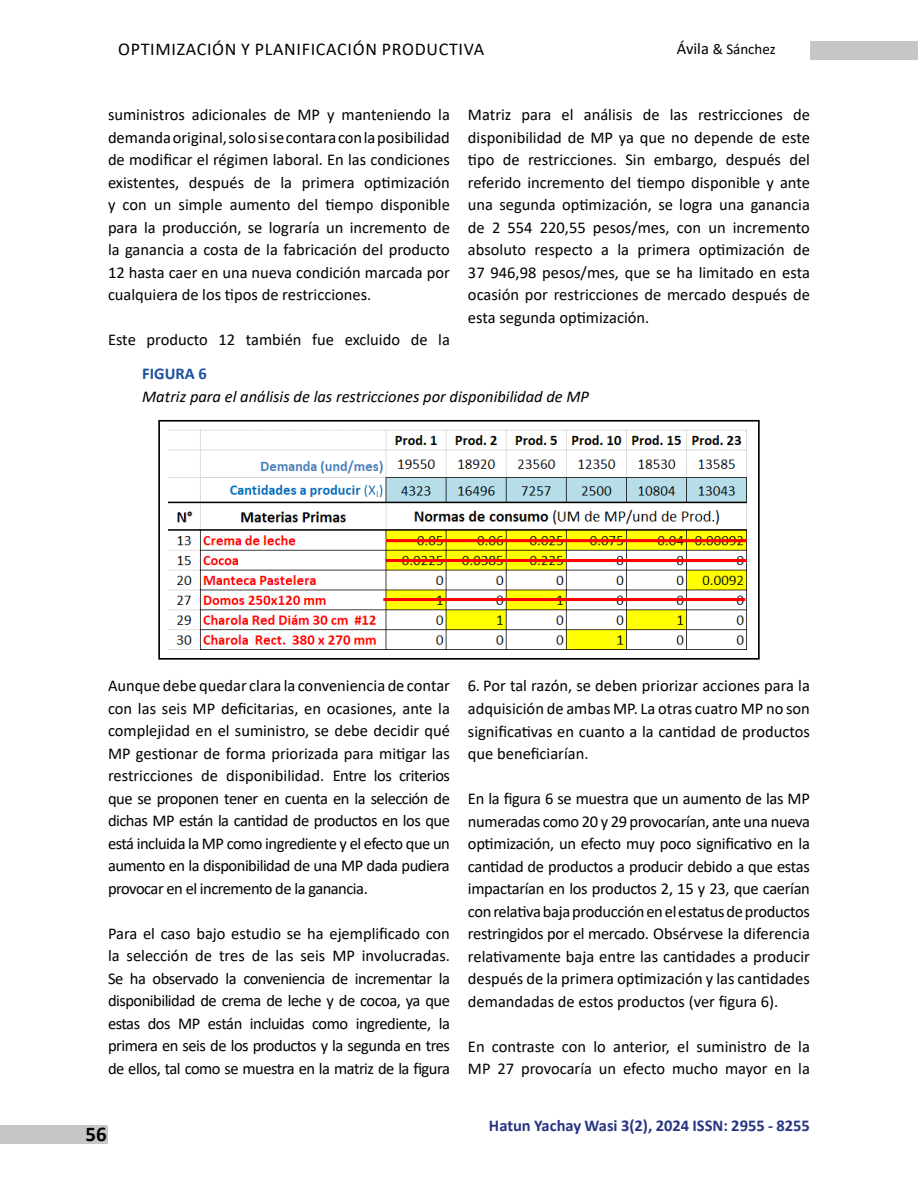
<style>
.page{position:relative;width:918px;height:1188px;background:#fff}
.page>*{position:absolute;margin:0;border:0;box-sizing:border-box;transform-origin:0 0}
.t1{font:700 21px "Calibri";color:#000}
.t2{font:18px "Calibri";letter-spacing:.04em;color:#000}
.t3{font:16.5px/22.5px "Calibri";color:#000;text-align:justify}
.t4{font:italic 16.5px "Calibri";color:#000}
.t5{font:700 16.5px "Calibri";color:#283583}
.t6{font:700 16.5px "Calibri";color:#19519f}
.t7{font:15px "Calibri";color:#000}
.s1{font-size:16.5px}
</style>
<div class="page">
<div style="left:0;top:1125px;width:108px;height:19px;background:#c6c6c6"></div>
<div style="left:810px;top:41px;width:108px;height:19px;background:#c6c6c6"></div>
<img style="left:168px;top:429px;width:579px;height:220px">
<div style="left:158px;top:420px;width:602px;height:240px;border:2px solid #000"></div>
<p class="t2" style="left:118px;top:36px;width:368px">OPTIMIZACIÓN Y PLANIFICACIÓN PRODUCTIVA</p>
<p class="t7" style="left:677px;top:38px;width:100px"><span class="s1">Ávila</span> &amp; Sánchez</p>
<p class="t3" style="left:108px;top:103px;width:344px">suministros adicionales de MP y manteniendo la demanda original, solo si se contara con la posibilidad de modificar el régimen laboral. En las condiciones existentes, después de la primera optimización y con un simple aumento del tiempo disponible para la producción, se lograría un incremento de la ganancia a costa de la fabricación del producto 12 hasta caer en una nueva condición marcada por cualquiera de los tipos de restricciones.</p>
<p class="t3" style="left:108px;top:328px;width:343px">Este producto 12 también fue excluido de la</p>
<p class="t3" style="left:468px;top:103px;width:344px">Matriz para el análisis de las restricciones de disponibilidad de MP ya que no depende de este tipo de restricciones. Sin embargo, después del referido incremento del tiempo disponible y ante una segunda optimización, se logra una ganancia de 2 554 220,55 pesos/mes, con un incremento absoluto respecto a la primera optimización de 37 946,98 pesos/mes, que se ha limitado en esta ocasión por restricciones de mercado después de esta segunda optimización.</p>
<p class="t6" style="left:142px;top:362px;width:66px">FIGURA 6</p>
<p class="t4" style="left:142px;top:385px;width:448px">Matriz para el análisis de las restricciones por disponibilidad de MP</p>
<p class="t3" style="left:108px;top:674px;width:344px">Aunque debe quedar clara la conveniencia de contar con las seis MP deficitarias, en ocasiones, ante la complejidad en el suministro, se debe decidir qué MP gestionar de forma priorizada para mitigar las restricciones de disponibilidad. Entre los criterios que se proponen tener en cuenta en la selección de dichas MP están la cantidad de productos en los que está incluida la MP como ingrediente y el efecto que un aumento en la disponibilidad de una MP dada pudiera provocar en el incremento de la ganancia.</p>
<p class="t3" style="left:108px;top:922px;width:343px">Para el caso bajo estudio se ha ejemplificado con la selección de tres de las seis MP involucradas.<br>Se ha observado la conveniencia de incrementar la disponibilidad de crema de leche y de cocoa, ya que estas dos MP están incluidas como ingrediente, la primera en seis de los productos y la segunda en tres de ellos, tal como se muestra en la matriz de la figura</p>
<p class="t1" style="left:86px;top:1119px;width:23px">56</p>
<p class="t3" style="left:468px;top:674px;width:343px">6. Por tal razón, se deben priorizar acciones para la adquisición de ambas MP. La otras cuatro MP no son significativas en cuanto a la cantidad de productos que beneficiarían.</p>
<p class="t3" style="left:468px;top:787px;width:343px">En la figura 6 se muestra que un aumento de las MP numeradas como 20 y 29 provocarían, ante una nueva optimización, un efecto muy poco significativo en la cantidad de productos a producir debido a que estas impactarían en los productos 2, 15 y 23, que caerían con relativa baja producción en el estatus de productos restringidos por el mercado. Obsérvese la diferencia relativamente baja entre las cantidades a producir después de la primera optimización y las cantidades demandadas de estos productos (ver figura 6).</p>
<p class="t3" style="left:468px;top:1034px;width:343px">En contraste con lo anterior, el suministro de la<br>MP 27 provocaría un efecto mucho mayor en la</p>
<p class="t5" style="left:489px;top:1114px;width:323px">Hatun Yachay Wasi 3(2), 2024 ISSN: 2955 - 8255</p>
</div>
